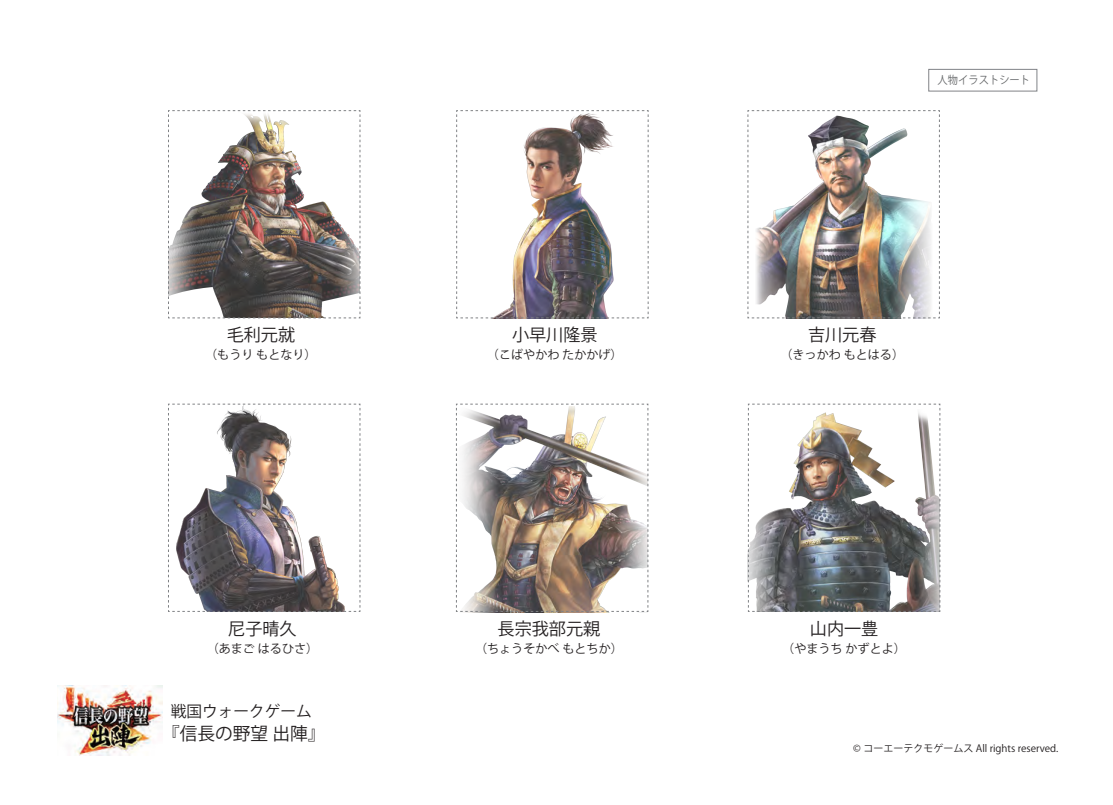
<style>
.page{position:relative;width:1113px;height:805px;background:#fff}
.page>*{position:absolute;margin:0;border:0;box-sizing:border-box;transform-origin:0 0}
.t1{font:17.62px "Koz Go Pr 6 N";color:#231f20}
.t2{font:17.12px "Koz Go Pr 6 N";color:#231f20}
.t3{font:15.62px "Koz Go Pr 6 N";color:#231f20}
.t4{font:12.12px "Koz Go Pr 6 N";color:#231f20}
.t5{font:11px "Koz Go Pr 6 N";color:#67696b;scale:.93 1}
.t6{font:10px "Koz Go Pr 6 N";color:#231f20}
</style>
<div class="page">
<img style="left:168px;top:110px;width:193px;height:208px">
<img style="left:456px;top:110px;width:193px;height:208px">
<img style="left:747px;top:110px;width:193px;height:208px">
<img style="left:168px;top:403px;width:193px;height:209px">
<img style="left:456px;top:403px;width:192px;height:209px">
<img style="left:748px;top:403px;width:192px;height:209px">
<img style="left:58px;top:685px;width:105px;height:70px">
<div style="left:928px;top:69px;width:109px;height:22px;border:1px solid #818387"></div>
<h2 class="t2" style="left:227px;top:325px;width:70px">毛利元就</h2>
<p class="t4" style="left:205px;top:347px;width:113px">（もうり もとなり）</p>
<h2 class="t2" style="left:228px;top:619px;width:70px">尼子晴久</h2>
<p class="t4" style="left:207px;top:641px;width:113px">（あまご はるひさ）</p>
<p class="t3" style="left:171px;top:702px;width:142px">戦国ウォークゲーム</p>
<h1 class="t1" style="left:162px;top:723px;width:165px">『信長の野望 出陣』</h1>
<h2 class="t2" style="left:512px;top:325px;width:87px">小早川隆景</h2>
<p class="t4" style="left:487px;top:347px;width:137px">（こばやかわ たかかげ）</p>
<h2 class="t2" style="left:497px;top:619px;width:104px">長宗我部元親</h2>
<p class="t4" style="left:475px;top:641px;width:149px">（ちょうそかべ もとちか）</p>
<p class="t5" style="left:937px;top:74px;width:101px">人物イラストシート</p>
<h2 class="t2" style="left:808px;top:325px;width:70px">吉川元春</h2>
<p class="t4" style="left:780px;top:347px;width:125px">（きっかわ もとはる）</p>
<h2 class="t2" style="left:810px;top:619px;width:70px">山内一豊</h2>
<p class="t4" style="left:782px;top:641px;width:125px">（やまうち かずとよ）</p>
<p class="t6" style="left:853px;top:742px;width:207px">© コーエーテクモゲームス All rights reserved.</p>
</div>
